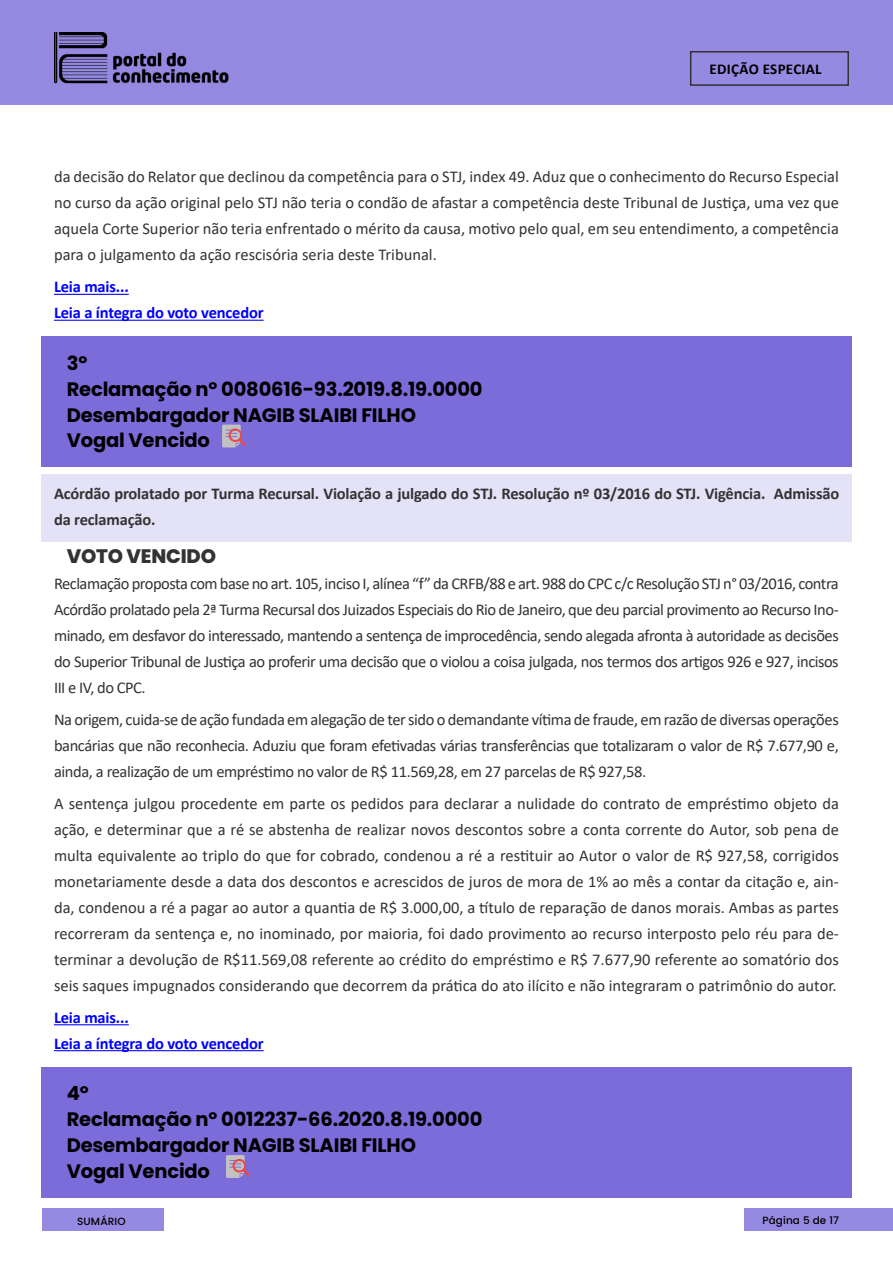
<style>
.page{position:relative;width:893px;height:1263px;background:#fff}
.page>*{position:absolute;margin:0;border:0;box-sizing:border-box;transform-origin:0 0}
.t1{font:700 19.5px/26px "Poppins";letter-spacing:-.01em;color:#000}
.t2{font:800 19.5px "Poppins";letter-spacing:-.01em;color:#333}
.t3{font:16.5px/26px "Calibri";letter-spacing:-.025em;color:#333;text-align:justify}
.t4{font:700 16.5px/26px "Calibri";letter-spacing:-.01em;color:#333}
.t5{font:700 16.5px/26px "Calibri";letter-spacing:-.01em;color:#00f}
.t6{font:700 15px "Calibri";letter-spacing:.02em;color:#000}
.t7{font:500 10.5px "Poppins";letter-spacing:.01em;color:#000}
</style>
<div class="page">
<div style="left:0;top:0;width:893px;height:105px;background:#9589e1"></div>
<img style="left:55px;top:33px;width:173px;height:51px">
<div style="left:690px;top:51px;width:159px;height:35px;border:2px solid #333"></div>
<div style="left:744px;top:1209px;width:149px;height:22px;background:#9589e1"></div>
<div style="left:43px;top:1209px;width:121px;height:22px;background:#9589e1"></div>
<hr style="left:54px;top:294px;width:75px;height:1px;background:#00f">
<hr style="left:54px;top:320px;width:210px;height:1px;background:#00f">
<div style="left:41px;top:474px;width:811px;height:68px;background:#e4e2f7"></div>
<hr style="left:54px;top:1024px;width:75px;height:1px;background:#00f">
<hr style="left:54px;top:1050px;width:210px;height:1px;background:#00f">
<div style="left:41px;top:337px;width:811px;height:130px;background:#7b6cd9"></div>
<div style="left:41px;top:1067px;width:811px;height:130px;background:#7b6cd9"></div>
<p class="t6" style="left:710px;top:58px;width:114px">EDIÇÃO ESPECIAL</p>
<p class="t3" style="left:54px;top:164px;width:786px">da decisão do Relator que declinou da competência para o STJ, index 49. Aduz que o conhecimento do Recurso Especial no curso da ação original pelo STJ não teria o condão de afastar a competência deste Tribunal de Justiça, uma vez que aquela Corte Superior não teria enfrentado o mérito da causa, motivo pelo qual, em seu entendimento, a competência para o julgamento da ação rescisória seria deste Tribunal.</p>
<p class="t5" style="left:54px;top:274px;width:211px">Leia mais...<br>Leia a íntegra do voto vencedor</p>
<p class="t1" style="left:67px;top:350px;width:417px">3º<br>Reclamação nº 0080616-93.2019.8.19.0000<br>Desembargador NAGIB SLAIBI FILHO<br>Vogal Vencido</p>
<p class="t4" style="left:54px;top:480px;width:787px">Acórdão prolatado por Turma Recursal. Violação a julgado do STJ. Resolução nº 03/2016 do STJ. Vigência. Admissão da reclamação.</p>
<p class="t2" style="left:67px;top:545px;width:151px">VOTO VENCIDO</p>
<p class="t3" style="left:54px;top:570px;width:786px">Reclamação proposta com base no art. 105, inciso I, alínea “f” da CRFB/88 e art. 988 do CPC c/c Resolução STJ n° 03/2016, contra Acórdão prolatado pela 2ª Turma Recursal dos Juizados Especiais do Rio de Janeiro, que deu parcial provimento ao Recurso Ino&shy;minado, em desfavor do interessado, mantendo a sentença de improcedência, sendo alegada afronta à autoridade as decisões do Superior Tribunal de Justiça ao proferir uma decisão que o violou a coisa julgada, nos termos dos artigos 926 e 927, incisos III e IV, do CPC.</p>
<p class="t3" style="left:54px;top:706px;width:786px">Na origem, cuida-se de ação fundada em alegação de ter sido o demandante vítima de fraude, em razão de diversas operações bancárias que não reconhecia. Aduziu que foram efetivadas várias transferências que totalizaram o valor de R$ 7.677,90 e, ainda, a realização de um empréstimo no valor de R$ 11.569,28, em 27 parcelas de R$ 927,58.</p>
<p class="t3" style="left:54px;top:790px;width:786px">A sentença julgou procedente em parte os pedidos para declarar a nulidade do contrato de empréstimo objeto da ação, e determinar que a ré se abstenha de realizar novos descontos sobre a conta corrente do Autor, sob pena de multa equivalente ao triplo do que for cobrado, condenou a ré a restituir ao Autor o valor de R$ 927,58, corrigidos monetariamente desde a data dos descontos e acrescidos de juros de mora de 1% ao mês a contar da citação e, ain&shy;da, condenou a ré a pagar ao autor a quantia de R$ 3.000,00, a título de reparação de danos morais. Ambas as partes recorreram da sentença e, no inominado, por maioria, foi dado provimento ao recurso interposto pelo réu para de&shy;terminar a devolução de R$11.569,08 referente ao crédito do empréstimo e R$ 7.677,90 referente ao somatório dos seis saques impugnados considerando que decorrem da prática do ato ilícito e não integraram o patrimônio do autor.</p>
<p class="t5" style="left:54px;top:1004px;width:211px">Leia mais...<br>Leia a íntegra do voto vencedor</p>
<p class="t1" style="left:67px;top:1080px;width:417px">4º<br>Reclamação nº 0012237-66.2020.8.19.0000<br>Desembargador NAGIB SLAIBI FILHO<br>Vogal Vencido</p>
<p class="t7" style="left:77px;top:1216px;width:50px">SUMÁRIO</p>
<p class="t7" style="left:762px;top:1214px;width:78px">Página 5 de 17</p>
</div>
